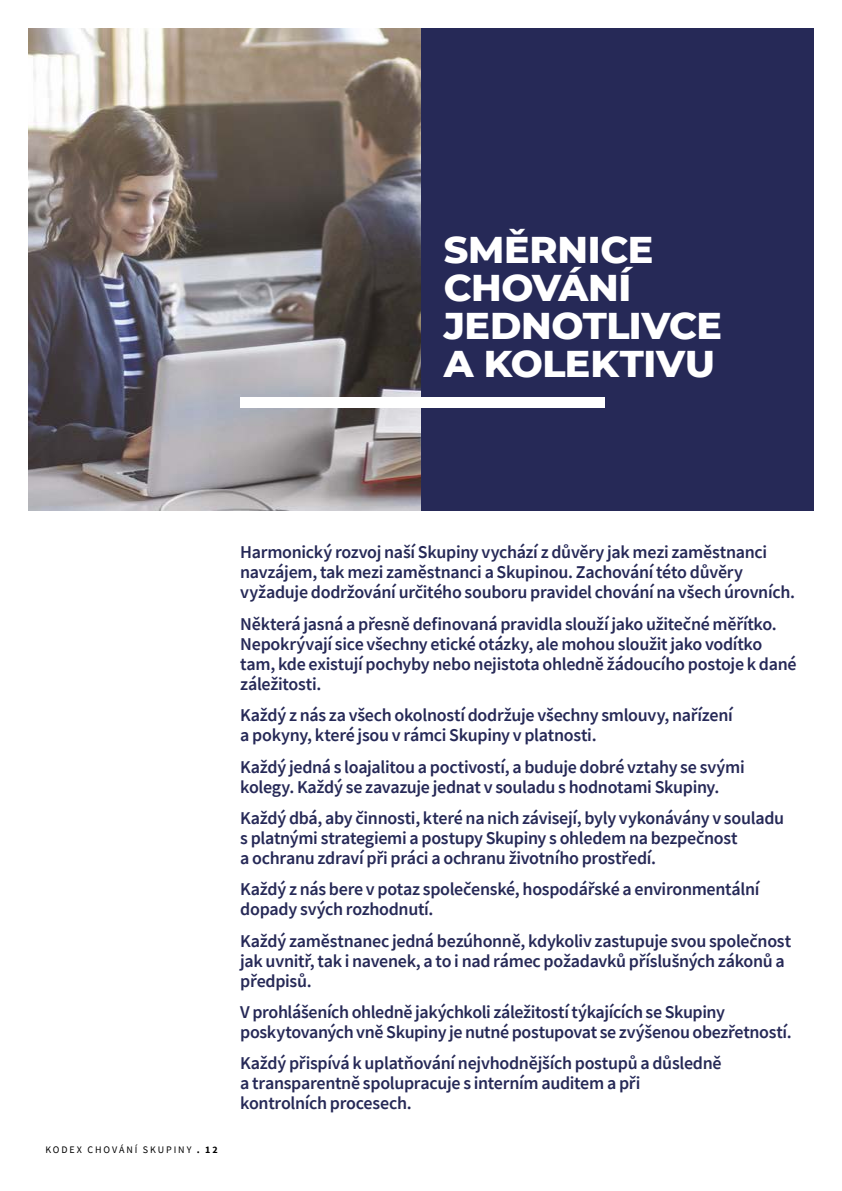
<style>
.page{position:relative;width:842px;height:1191px;background:#fff}
.page>*{position:absolute;margin:0;border:0;box-sizing:border-box;transform-origin:0 0}
.t1{font:800 38px/38px "Montserrat";letter-spacing:-.01em;color:#fff}
.t2{font:600 18px/20px "Source Sans Pro";letter-spacing:-.015em;color:#262957}
.t3{font:10px "Source Sans Pro";letter-spacing:.19em;color:#000}
.s1{font-weight:700}
</style>
<div class="page">
<img style="left:28px;top:28px;width:393px;height:482px">
<div style="left:421px;top:28px;width:393px;height:482px;background:#262957"></div>
<div style="left:240px;top:397px;width:365px;height:11px;background:#fff"></div>
<h1 class="t1" style="left:444px;top:228px;width:280px">SMĚRNICE<br>CHOVÁNÍ<br>JEDNOTLIVCE<br>A KOLEKTIVU</h1>
<p class="t3" style="left:45px;top:1143px;width:174px">KODEX CHOVÁNÍ SKUPINY <span class="s1">. 12</span></p>
<p class="t2" style="left:240px;top:542px;width:556px">Harmonický rozvoj naší Skupiny vychází z důvěry jak mezi zaměstnanci navzájem, tak mezi zaměstnanci a Skupinou. Zachování této důvěry vyžaduje dodržování určitého souboru pravidel chování na všech úrovních.</p>
<p class="t2" style="left:240px;top:613px;width:558px">Některá jasná a přesně definovaná pravidla slouží jako užitečné měřítko.<br>Nepokrývají sice všechny etické otázky, ale mohou sloužit jako vodítko tam, kde existují pochyby nebo nejistota ohledně žádoucího postoje k dané záležitosti.</p>
<p class="t2" style="left:240px;top:705px;width:494px">Každý z nás za všech okolností dodržuje všechny smlouvy, nařízení a pokyny, které jsou v rámci Skupiny v platnosti.</p>
<p class="t2" style="left:240px;top:756px;width:506px">Každý jedná s loajalitou a poctivostí, a buduje dobré vztahy se svými kolegy. Každý se zavazuje jednat v souladu s hodnotami Skupiny.</p>
<p class="t2" style="left:240px;top:807px;width:545px">Každý dbá, aby činnosti, které na nich závisejí, byly vykonávány v souladu s platnými strategiemi a postupy Skupiny s ohledem na bezpečnost<br>a ochranu zdraví při práci a ochranu životního prostředí.</p>
<p class="t2" style="left:240px;top:879px;width:521px">Každý z nás bere v potaz společenské, hospodářské a environmentální dopady svých rozhodnutí.</p>
<p class="t2" style="left:240px;top:930px;width:552px">Každý zaměstnanec jedná bezúhonně, kdykoliv zastupuje svou společnost jak uvnitř, tak i navenek, a to i nad rámec požadavků příslušných zákonů a předpisů.</p>
<p class="t2" style="left:240px;top:1001px;width:553px">V prohlášeních ohledně jakýchkoli záležitostí týkajících se Skupiny poskytovaných vně Skupiny je nutné postupovat se zvýšenou obezřetností.</p>
<p class="t2" style="left:240px;top:1053px;width:483px">Každý přispívá k uplatňování nejvhodnějších postupů a důsledně a transparentně spolupracuje s interním auditem a při kontrolních procesech.</p>
</div>
